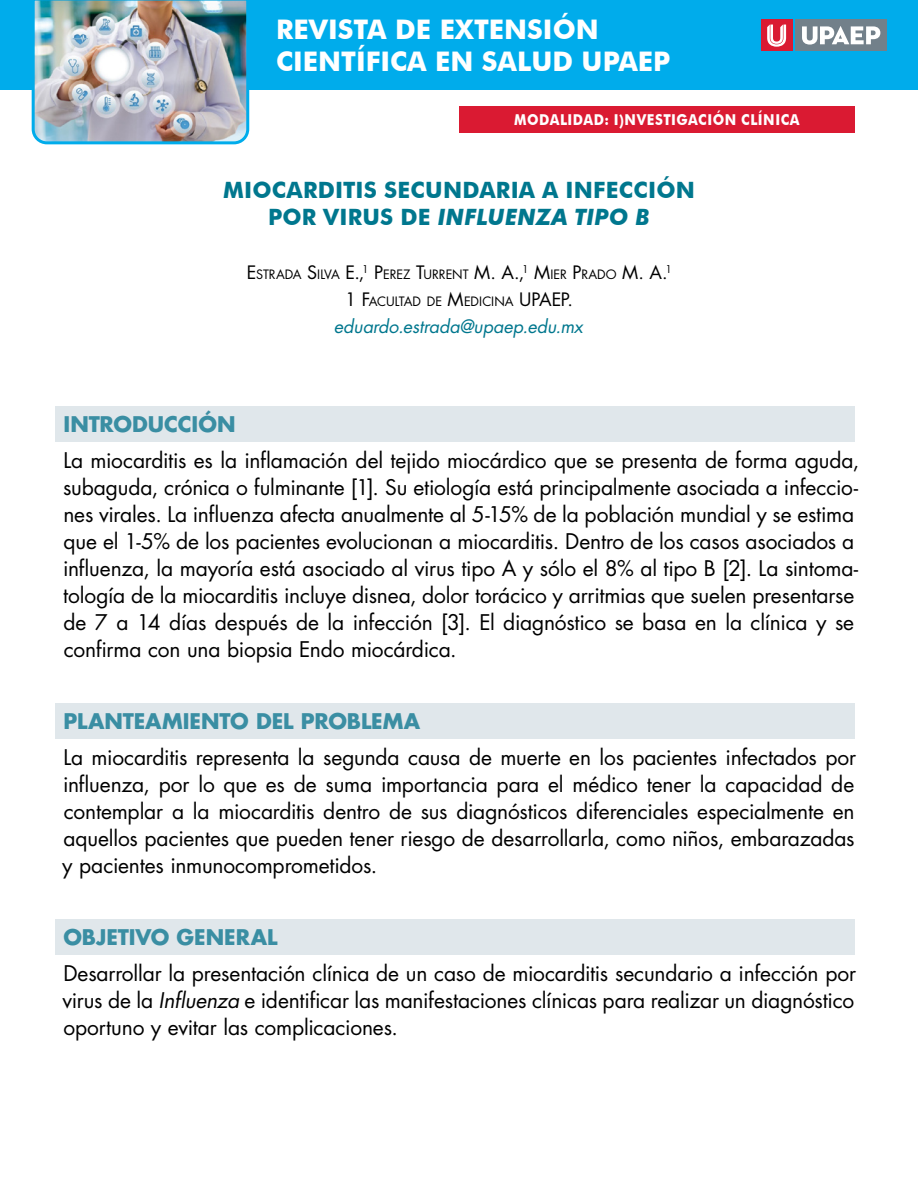
<style>
.page{position:relative;width:918px;height:1188px;background:#fff}
.page>*{position:absolute;margin:0;border:0;box-sizing:border-box;transform-origin:0 0}
.t1{font:700 27px/32.4px "Futura BT";color:#fff}
.título{font:700 22.5px/27px "Futura BT";letter-spacing:.01em;color:#00778e;text-align:center}
.cuerpo{font:21px/27px "Futura Std";letter-spacing:-.01em;color:#000;text-align:justify}
.apartado{font:700 21px "Futura Std";letter-spacing:-.005em;color:#3a8ea3}
.hipervínculo{font:italic 18px "Futura Std";letter-spacing:-.005em;color:#00778e}
.autores_c_email{font:18px "Futura Std";color:#000}
.t2{font:700 15px "Futura BT";color:#fff;scale:.9 1}
.autores_c_email-2{font:12.6px "Futura Std";letter-spacing:-.005em;color:#000}
.s1{font-style:italic}
.s2{font-size:18px}
.s3{font-size:12.6px}
</style>
<div class="page">
<div style="left:0;top:0;width:918px;height:90px;background:#00aceb"></div>
<img style="left:31px;top:0;width:219px;height:145px">
<div style="left:796px;top:20px;width:91px;height:31px;background:#72808a"></div>
<svg style="left:802px;top:26px;width:78px;height:19px"></svg>
<div style="left:761px;top:20px;width:31px;height:31px;background:#da1a32"></div>
<svg style="left:767px;top:25px;width:19px;height:22px"></svg>
<div style="left:459px;top:106px;width:396px;height:27px;background:#da1a32"></div>
<div style="left:56px;top:406px;width:799px;height:36px;background:#e0e7eb"></div>
<div style="left:56px;top:703px;width:799px;height:36px;background:#e0e7eb"></div>
<div style="left:56px;top:919px;width:799px;height:36px;background:#e0e7eb"></div>
<p class="t1" style="left:276px;top:13px;width:396px">REVISTA DE EXTENSIÓN<br>CIENTÍFICA EN SALUD UPAEP</p>
<p class="t2" style="left:514px;top:111px;width:26px">MODALIDAD</p>
<p class="t2" style="left:605px;top:111px;width:34px">: I)NVESTIGACIÓN</p>
<p class="t2" style="left:741px;top:111px;width:21px">CLÍNICA</p>
<p class="título" style="left:223px;top:176px;width:473px">MIOCARDITIS SECUNDARIA A INFECCIÓN<br>POR VIRUS DE <span class="s1">INFLUENZA TIPO B</span></p>
<p class="autores_c_email-2" style="left:247px;top:266px;width:427px"><span class="s2">E</span>STRADA <span class="s2">S</span>I LVA <span class="s2">E.,</span><sup>1</sup> <span class="s2">P</span>EREZ <span class="s2">T</span>URRENT <span class="s2">M. A.,</span><sup>1</sup> <span class="s2">M</span>I ER <span class="s2">P</span>RADO <span class="s2">M. A.</span><sup>1</sup></p>
<p class="autores_c_email-2" style="left:345px;top:293px;width:142px"><span class="s2">1 F</span>ACULTAD DE <span class="s2">M</span>EDICIN</p>
<p class="autores_c_email" style="left:505px;top:288px;width:70px"><span class="s3">A</span> UPAEP.</p>
<p class="hipervínculo" style="left:334px;top:315px;width:251px">eduardo.estrada@upaep.edu.mx</p>
<p class="apartado" style="left:64px;top:410px;width:173px">INTRODUCCIÓN</p>
<p class="cuerpo" style="left:63px;top:447px;width:798px;text-align:left">La miocarditis es la inflamación del tejido miocárdico que se presenta de forma aguda, subaguda, crónica o fulminante [1]. Su etiología está principalmente asociada a infeccio&shy;nes virales. La influenza afecta anualmente al 5-15% de la población mundial y se estima que el 1-5% de los pacientes evolucionan a miocarditis. Dentro de los casos asociados a influenza, la mayoría está asociado al virus tipo A y sólo el 8% al tipo B [2]. La sintoma&shy;tología de la miocarditis incluye disnea, dolor torácico y arritmias que suelen presentarse de 7 a 14 días después de la infección [3]. El diagnóstico se basa en la clínica y se confirma con una biopsia Endo miocárdica.</p>
<p class="apartado" style="left:64px;top:707px;width:358px">PLANTEAMIENTO DEL PROBLEMA</p>
<p class="cuerpo" style="left:62px;top:744px;width:795px">La miocarditis representa la segunda causa de muerte en los pacientes infectados por influenza, por lo que es de suma importancia para el médico tener la capacidad de contemplar a la miocarditis dentro de sus diagnósticos diferenciales especialmente en aquellos pacientes que pueden tener riesgo de desarrollarla, como niños, embarazadas y pacientes inmunocomprometidos.</p>
<p class="apartado" style="left:63px;top:923px;width:216px">OBJETIVO GENERAL</p>
<p class="cuerpo" style="left:62px;top:960px;width:795px">Desarrollar la presentación clínica de un caso de miocarditis secundario a infección por virus de la <span class="s1">Influenza</span> e identificar las manifestaciones clínicas para realizar un diagnóstico oportuno y evitar las complicaciones.</p>
</div>
